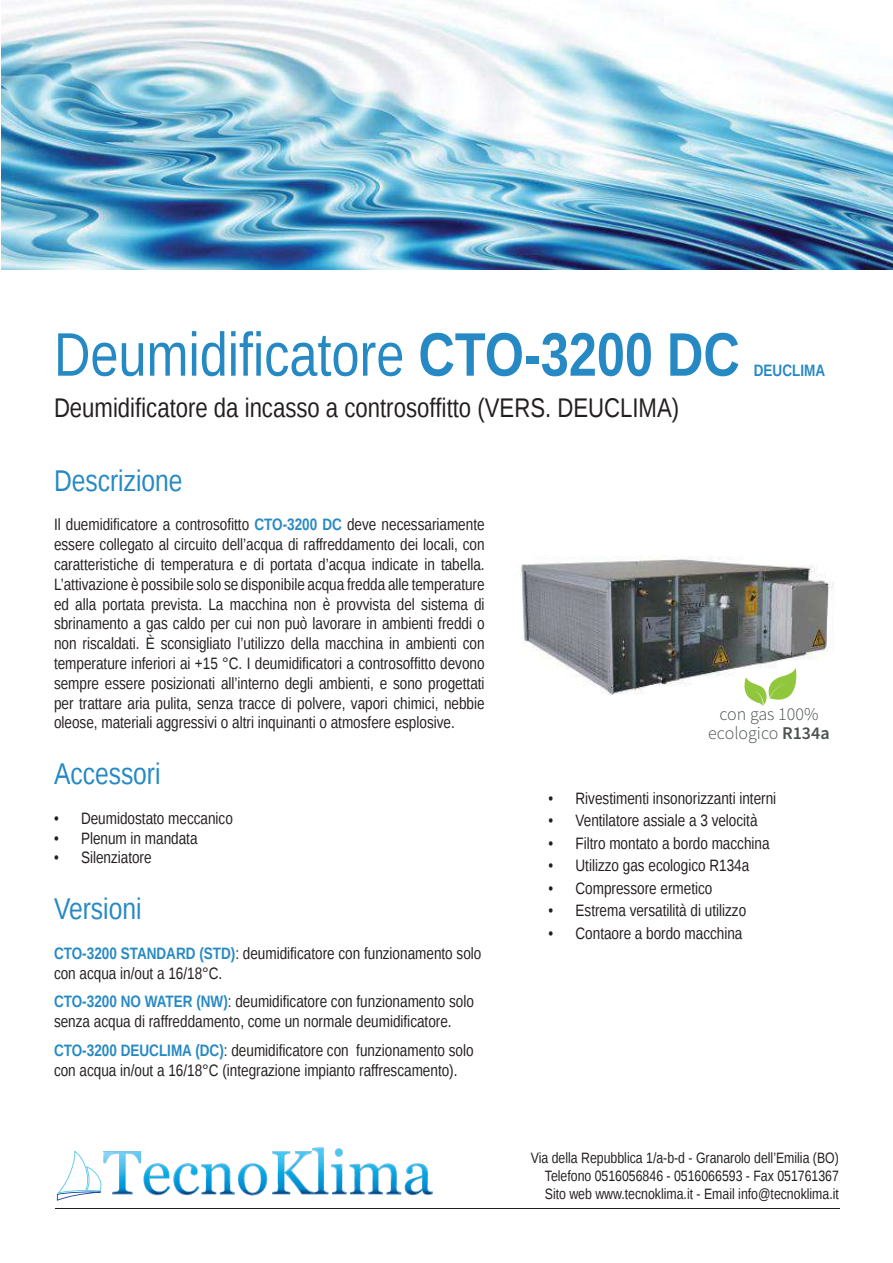
<style>
.page{position:relative;width:893px;height:1263px;background:#fff}
.page>*{position:absolute;margin:0;border:0;box-sizing:border-box;transform-origin:0 0}
.t1{font:61.5px "Liberation Sans Narrow";color:#2689c4}
.t2{font:30px "Liberation Sans Narrow";color:#2689c4}
.t3{font:27px "Liberation Sans Narrow";color:#241f1f}
.t4{font:300 18px/19.5px "Source Sans Pro";color:#4c5151;text-align:center}
.t5{font:16.5px/19.8px "Liberation Sans Narrow";color:#241f1f}
.t6{font:700 16.5px "Liberation Sans Narrow";color:#2689c4}
.t7{font:15px/18px "Liberation Sans Narrow";color:#241f1f;text-align:justify}
.s1{font-weight:700}
.s2{font-weight:700;color:#2689c4}
.s3{font-weight:600}
</style>
<div class="page">
<img style="left:521px;top:556px;width:313px;height:139px">
<img style="left:1px;top:0;width:892px;height:269px">
<svg style="left:743px;top:668px;width:59px;height:38px"></svg>
<svg style="left:57px;top:1147px;width:376px;height:54px"></svg>
<hr style="left:55px;top:1208px;width:785px;height:1px;background:#241f1f">
<h1 class="t1" style="left:54px;top:320px;width:687px">Deumidificatore <span class="s1">CTO-3200 DC</span></h1>
<h3 class="t3" style="left:54px;top:392px;width:627px">Deumidificatore da incasso a controsoffitto (VERS. DEUCLIMA)</h3>
<p class="t6" style="left:754px;top:359px;width:73px">DEUCLIMA</p>
<h2 class="t2" style="left:54px;top:463px;width:130px">Descrizione</h2>
<p class="t5" style="left:54px;top:515px;width:432px;text-align:justify">Il duemidificatore a controsofitto <span class="s2">CTO-3200 DC</span> deve necessariamente essere collegato al circuito dell’acqua di raffreddamento dei locali, con caratteristiche di temperatura e di portata d’acqua indicate in tabella.<br>L’attivazione è possibile solo se disponibile acqua fredda alle temperature ed alla portata prevista. La macchina non è provvista del sistema di sbrinamento a gas caldo per cui non può lavorare in ambienti freddi o non riscaldati. È sconsigliato l’utilizzo della macchina in ambienti con temperature inferiori ai +15 °C. I deumidificatori a controsoffitto devono sempre essere posizionati all’interno degli ambienti, e sono progettati per trattare aria pulita, senza tracce di polvere, vapori chimici, nebbie oleose, materiali aggressivi o altri inquinanti o atmosfere esplosive.</p>
<h2 class="t2" style="left:54px;top:757px;width:108px">Accessori</h2>
<p class="t5" style="left:54px;top:809px;width:180px">• Deumidostato meccanico</p>
<p class="t5" style="left:54px;top:829px;width:145px">• Plenum in mandata</p>
<p class="t5" style="left:54px;top:848px;width:99px">• Silenziatore</p>
<h2 class="t2" style="left:54px;top:892px;width:89px">Versioni</h2>
<p class="t5" style="left:54px;top:944px;width:429px"><span class="s2">CTO-3200 STANDARD (STD)</span>: deumidificatore con funzionamento solo con acqua in/out a 16/18°C.</p>
<p class="t5" style="left:54px;top:992px;width:421px"><span class="s2">CTO-3200 NO WATER (NW)</span>: deumidificatore con funzionamento solo senza acqua di raffreddamento, come un normale deumidificatore.</p>
<p class="t5" style="left:54px;top:1041px;width:421px"><span class="s2">CTO-3200 DEUCLIMA (DC)</span>: deumidificatore con funzionamento solo con acqua in/out a 16/18°C (integrazione impianto raffrescamento).</p>
<p class="t4" style="left:708px;top:704px;width:123px">con gas 100% ecologico <span class="s3">R134a</span></p>
<p class="t5" style="left:548px;top:789px;width:229px">• Rivestimenti insonorizzanti interni</p>
<p class="t5" style="left:548px;top:811px;width:211px">• Ventilatore assiale a 3 velocità</p>
<p class="t5" style="left:548px;top:834px;width:223px">• Filtro montato a bordo macchina</p>
<p class="t5" style="left:548px;top:856px;width:202px">• Utilizzo gas ecologico R134a</p>
<p class="t5" style="left:548px;top:879px;width:165px">• Compressore ermetico</p>
<p class="t5" style="left:548px;top:901px;width:199px">• Estrema versatilità di utilizzo</p>
<p class="t5" style="left:548px;top:924px;width:195px">• Contaore a bordo macchina</p>
<p class="t7" style="left:545px;top:1150px;width:296px;text-indent:-14px">Via della Repubblica 1/a-b-d - Granarolo dell’Emilia (BO)<br>Telefono 0516056846 - 0516066593 - Fax 051761367<br>Sito web www.tecnoklima.it - Email info@tecnoklima.it</p>
</div>
